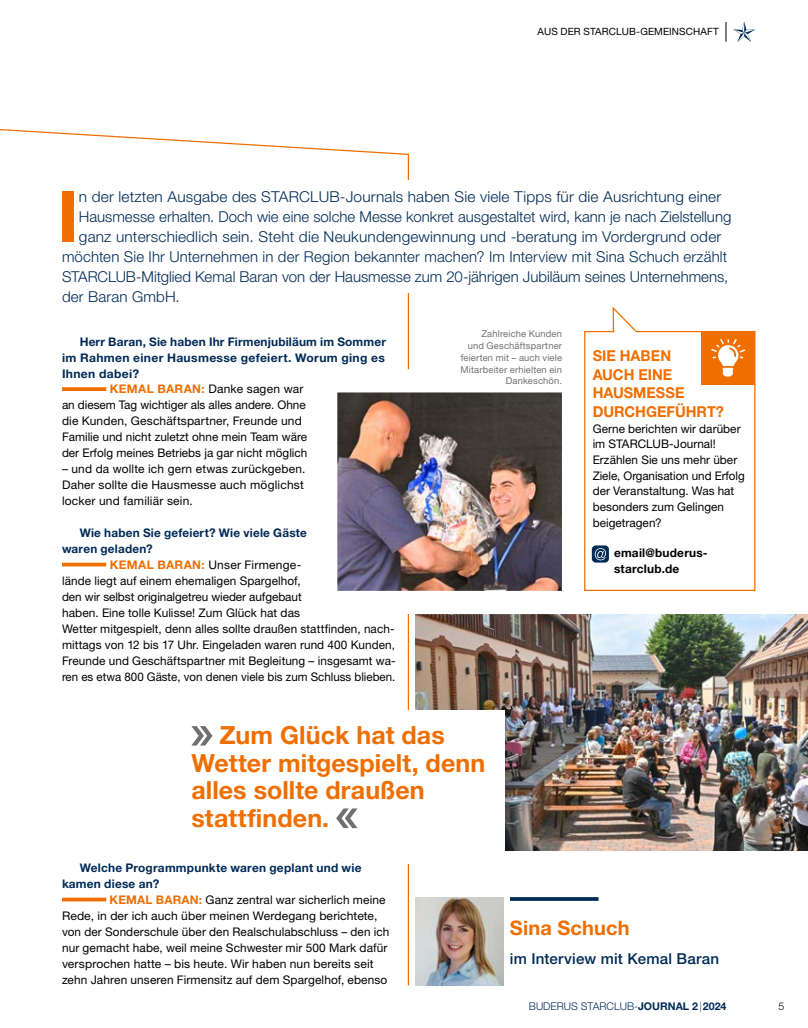
<style>
.page{position:relative;width:808px;height:1028px;background:#fff}
.page>*{position:absolute;margin:0;border:0;box-sizing:border-box;transform-origin:0 0}
.t1{font:700 71px "Helvetica Neue LT Pro";color:#ef6e00}
.t2{font:700 25px/27.5px "Helvetica Neue LT Pro";letter-spacing:.005em;color:#ef6e00}
.t3{font:700 20px "Helvetica Neue LT Pro";letter-spacing:.005em;color:#ef6e00}
.t4{font:300 15px "Helvetica Neue LT Pro";letter-spacing:.01em;color:#002b57}
.t5{font:700 15px/18.8px "Helvetica Neue LT Pro";color:#ef6e00}
.t6{font:500 15px "Helvetica Neue LT Pro";letter-spacing:.01em;color:#002b57}
.t7{font:11.88px/15.6px "Helvetica Neue LT Pro";letter-spacing:.005em;color:#000}
.t8{font:700 11.88px "Helvetica Neue LT Pro";letter-spacing:.02em;color:#002b57}
.t9{font:700 11.88px/15.6px "Helvetica Neue LT Pro";letter-spacing:.02em;color:#000}
.t10{font:300 10.62px "Helvetica Neue LT Pro";color:#002b57}
.t11{font:300 10.62px "Helvetica Neue LT Pro";color:#000}
.t12{font:10px "Helvetica Neue LT Pro";letter-spacing:.01em;color:#000}
.t13{font:9.38px/11.9px "Helvetica Neue LT Pro";letter-spacing:.015em;color:#6f7070;text-align:right}
.s1{font-weight:700;color:#ef6e00}
.s2{font-weight:700}
.s3{font-weight:100}
</style>
<div class="page">
<img style="left:415px;top:614px;width:393px;height:236px">
<svg style="left:0;top:129px;width:410px;height:857px"></svg>
<hr style="left:510px;top:897px;width:88px;height:3px;background:#002b57">
<svg style="left:62px;top:387px;width:44px;height:4px"></svg>
<svg style="left:62px;top:562px;width:44px;height:4px"></svg>
<img style="left:302px;top:357px;width:295px;height:268px">
<div style="left:385px;top:710px;width:120px;height:153px;background:#fff"></div>
<div style="left:385px;top:180px;width:120px;height:113px;background:#fff"></div>
<svg style="left:191px;top:726px;width:21px;height:19px"></svg>
<svg style="left:336px;top:808px;width:21px;height:20px"></svg>
<svg style="left:62px;top:897px;width:44px;height:4px"></svg>
<svg style="left:583px;top:306px;width:173px;height:285px"></svg>
<div style="left:702px;top:331px;width:53px;height:53px;background:#ef6e00"></div>
<svg style="left:711px;top:339px;width:34px;height:37px"></svg>
<div style="left:592px;top:545px;width:17px;height:17px;background:#002b57;border-radius:4px"></div>
<svg style="left:595px;top:548px;width:11px;height:12px"></svg>
<img style="left:415px;top:897px;width:89px;height:88px">
<svg style="left:733px;top:22px;width:22px;height:20px"></svg>
<svg style="left:726px;top:22px;width:1px;height:20px"></svg>
<p class="t12" style="left:538px;top:26px;width:183px">AUS DER STARCLUB-GEMEINSCHAFT</p>
<h1 class="t1" style="left:57px;top:172px;width:23px">I</h1>
<p class="t4" style="left:79px;top:187px;width:644px">n der letzten Ausgabe des STARCLUB-Journals haben Sie viele Tipps für die Ausrichtung einer</p>
<p class="t4" style="left:79px;top:207px;width:654px">Hausmesse erhalten. Doch wie eine solche Messe konkret ausgestaltet wird, kann je nach Zielstellung</p>
<p class="t4" style="left:79px;top:227px;width:644px">ganz unterschiedlich sein. Steht die Neukundengewinnung und -beratung im Vordergrund oder</p>
<p class="t4" style="left:62px;top:247px;width:667px">möchten Sie Ihr Unternehmen in der Region bekannter machen? Im Interview mit Sina Schuch erzählt</p>
<p class="t4" style="left:62px;top:267px;width:668px">STARCLUB-Mitglied Kemal Baran von der Hausmesse zum 20-jährigen Jubiläum seines Unternehmens,</p>
<p class="t4" style="left:62px;top:287px;width:119px">der Baran GmbH.</p>
<p class="t13" style="left:461px;top:327px;width:103px">Zahlreiche Kunden<br>und Geschäftspartner feierten mit – auch viele<br>Mitarbeiter erhielten ein<br>Dankeschön.</p>
<p class="t8" style="left:80px;top:334px;width:308px">Herr Baran, Sie haben Ihr Firmenjubiläum im Sommer</p>
<p class="t8" style="left:62px;top:350px;width:324px">im Rahmen einer Hausmesse gefeiert. Worum ging es</p>
<p class="t8" style="left:62px;top:366px;width:79px">Ihnen dabei?</p>
<p class="t7" style="left:110px;top:381px;width:195px"><span class="s1">KEMAL BARAN:</span> Danke sagen war</p>
<p class="t7" style="left:62px;top:397px;width:245px">an diesem Tag wichtiger als alles andere. Ohne</p>
<p class="t7" style="left:62px;top:413px;width:241px">die Kunden, Geschäftspartner, Freunde und</p>
<p class="t7" style="left:62px;top:429px;width:246px">Familie und nicht zuletzt ohne mein Team wäre</p>
<p class="t7" style="left:62px;top:445px;width:247px">der Erfolg meines Betriebs ja gar nicht möglich</p>
<p class="t7" style="left:62px;top:461px;width:245px;line-height:16px">– und da wollte ich gern etwas zurückgeben.<br>Daher sollte die Hausmesse auch möglichst locker und familiär sein.</p>
<p class="t8" style="left:80px;top:525px;width:229px">Wie haben Sie gefeiert? Wie viele Gäste</p>
<p class="t8" style="left:62px;top:541px;width:92px">waren geladen?</p>
<p class="t7" style="left:110px;top:556px;width:193px"><span class="s1">KEMAL BARAN:</span> Unser Firmenge-</p>
<p class="t7" style="left:62px;top:572px;width:240px">lände liegt auf einem ehemaligen Spargelhof,</p>
<p class="t7" style="left:62px;top:588px;width:241px">den wir selbst originalgetreu wieder aufgebaut</p>
<p class="t7" style="left:62px;top:604px;width:240px">haben. Eine tolle Kulisse! Zum Glück hat das</p>
<p class="t7" style="left:62px;top:620px;width:334px">Wetter mitgespielt, denn alles sollte draußen stattfinden, nach-</p>
<p class="t7" style="left:62px;top:636px;width:334px">mittags von 12 bis 17 Uhr. Eingeladen waren rund 400 Kunden,</p>
<p class="t7" style="left:62px;top:652px;width:335px">Freunde und Geschäftspartner mit Begleitung – insgesamt wa-</p>
<p class="t7" style="left:62px;top:668px;width:335px">ren es etwa 800 Gäste, von denen viele bis zum Schluss blieben.</p>
<p class="t5" style="left:593px;top:346px;width:133px">SIE HABEN<br>AUCH EINE<br>HAUSMESSE<br>DURCHGEFÜHRT?</p>
<p class="t7" style="left:593px;top:420px;width:154px">Gerne berichten wir darüber im STARCLUB-Journal!<br>Erzählen Sie uns mehr über<br>Ziele, Organisation und Erfolg der Veranstaltung. Was hat besonders zum Gelingen beigetragen?</p>
<p class="t9" style="left:614px;top:544px;width:95px">email@buderus&shy;starclub.de</p>
<h2 class="t2" style="left:191px;top:721px;width:295px;text-indent:28px">Zum Glück hat das<br>Wetter mitgespielt, denn alles sollte draußen stattfinden.</h2>
<p class="t8" style="left:80px;top:860px;width:283px">Welche Programmpunkte waren geplant und wie</p>
<p class="t8" style="left:62px;top:876px;width:99px">kamen diese an?</p>
<p class="t7" style="left:110px;top:891px;width:277px"><span class="s1">KEMAL BARAN:</span> Ganz zentral war sicherlich meine</p>
<p class="t7" style="left:62px;top:907px;width:317px">Rede, in der ich auch über meinen Werdegang berichtete,</p>
<p class="t7" style="left:62px;top:923px;width:329px">von der Sonderschule über den Realschulabschluss – den ich</p>
<p class="t7" style="left:62px;top:939px;width:327px">nur gemacht habe, weil meine Schwester mir 500 Mark dafür</p>
<p class="t7" style="left:62px;top:955px;width:313px">versprochen hatte – bis heute. Wir haben nun bereits seit</p>
<p class="t7" style="left:62px;top:971px;width:327px">zehn Jahren unseren Firmensitz auf dem Spargelhof, ebenso</p>
<h3 class="t3" style="left:510px;top:915px;width:121px">Sina Schuch</h3>
<p class="t6" style="left:510px;top:949px;width:211px">im Interview mit Kemal Baran</p>
<p class="t10" style="left:529px;top:1000px;width:199px">BUDERUS STARCLUB-<span class="s2">JOURNAL 2</span><span class="s3">|</span><span class="s2">2024</span></p>
<p class="t11" style="left:778px;top:1000px;width:7px">5</p>
</div>
